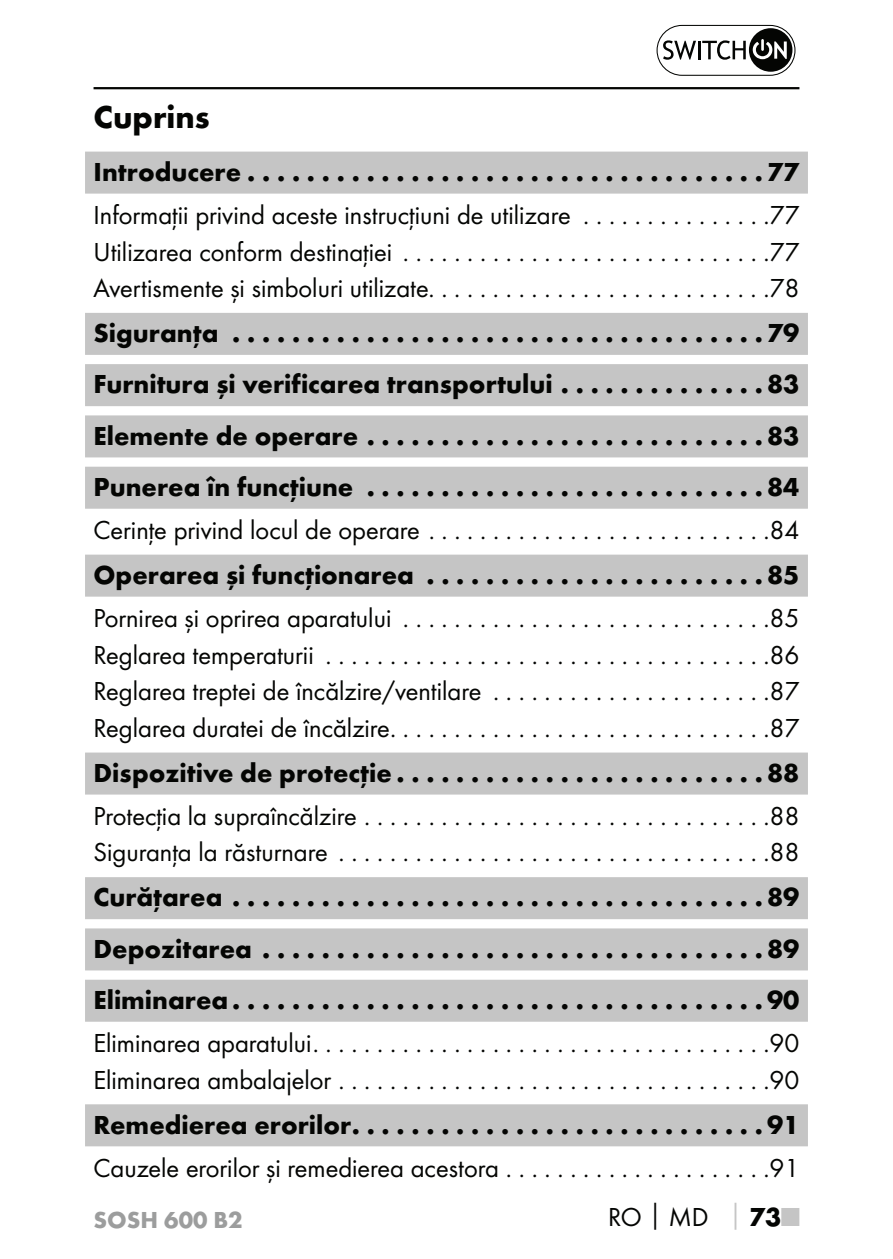
<style>
.page{position:relative;width:893px;height:1259px;background:#fff}
.page>*{position:absolute;margin:0;border:0;box-sizing:border-box;transform-origin:0 0}
.t1{font:700 33px "Futura";color:#040503}
.t2{font:27px/36.6px "Futura Boo";color:#040503;text-align:justify}
.t3{font:700 27px/51.3px "Futura";color:#040503;text-align:justify}
.t4{font:700 24px "Futura";color:#9c9d9d}
.s1{font-family:"Futura";font-weight:700}
.s2{font-family:"Futura";font-weight:700;color:#c5c5c5}
</style>
<div class="page">
<hr style="left:94px;top:87px;width:705px;height:2px;background:#040503">
<svg style="left:657px;top:25px;width:138px;height:51px"></svg>
<div style="left:85px;top:152px;width:723px;height:42px;background:#c5c5c5"></div>
<div style="left:85px;top:313px;width:723px;height:42px;background:#c5c5c5"></div>
<div style="left:85px;top:364px;width:723px;height:42px;background:#c5c5c5"></div>
<div style="left:85px;top:415px;width:723px;height:42px;background:#c5c5c5"></div>
<div style="left:85px;top:467px;width:723px;height:42px;background:#c5c5c5"></div>
<div style="left:85px;top:554px;width:723px;height:42px;background:#c5c5c5"></div>
<div style="left:85px;top:752px;width:723px;height:42px;background:#c5c5c5"></div>
<div style="left:85px;top:877px;width:723px;height:42px;background:#c5c5c5"></div>
<div style="left:85px;top:928px;width:723px;height:42px;background:#c5c5c5"></div>
<div style="left:85px;top:979px;width:723px;height:42px;background:#c5c5c5"></div>
<div style="left:85px;top:1104px;width:723px;height:42px;background:#c5c5c5"></div>
<p class="t1" style="left:94px;top:104px;width:118px">Cuprins</p>
<p class="t3" style="left:94px;top:148px;width:707px">Introducere ...................................77</p>
<p class="t2" style="left:94px;top:198px;width:707px">Informaţii privind aceste instrucţiuni de utilizare . . . . . . . . . . . . . . .77<br>Utilizarea conform destinaţiei .............................77<br>Avertismente și simboluri utilizate. . . . . . . . . . . . . . . . . . . . . . . . . . .78</p>
<p class="t3" style="left:94px;top:310px;width:707px">Siguranţa ....................................79<br>Furnitura și verificarea transportului . . . . . . . . . . . . . . 83<br>Elemente de operare ...........................83<br>Punerea în funcţiune ...........................84</p>
<p class="t2" style="left:94px;top:513px;width:707px">Cerinţe privind locul de operare ...........................84</p>
<p class="t3" style="left:94px;top:551px;width:707px">Operarea și funcţionarea .......................85</p>
<p class="t2" style="left:94px;top:601px;width:707px">Pornirea și oprirea aparatului .............................85<br>Reglarea temperaturii ...................................86<br>Reglarea treptei de încălzire/ventilare . . . . . . . . . . . . . . . . . . . . . .87<br>Reglarea duratei de încălzire ..............................87</p>
<p class="t3" style="left:94px;top:749px;width:707px">Dispozitive de protecţie .........................88</p>
<p class="t2" style="left:94px;top:799px;width:707px">Protecţia la supraîncălzire ................................88<br>Siguranţa la răsturnare ..................................88</p>
<p class="t3" style="left:94px;top:874px;width:707px">Curăţarea ....................................89<br>Depozitarea ..................................89<br>Eliminarea ....................................90</p>
<p class="t2" style="left:94px;top:1026px;width:707px">Eliminarea aparatului ....................................90<br>Eliminarea ambalajelor ..................................90</p>
<p class="t3" style="left:94px;top:1101px;width:707px">Remedierea erorilor ............................91</p>
<p class="t2" style="left:94px;top:1150px;width:707px">Cauzele erorilor și remedierea acestora . . . . . . . . . . . . . . . . . . . . .91</p>
<p class="t4" style="left:94px;top:1211px;width:151px">SOSH 600 B2</p>
<p class="t2" style="left:608px;top:1200px;width:193px">RO<span class="s1">│</span>MD <span class="s2">│</span><span class="s1">73</span><span class="s2">■</span></p>
</div>
